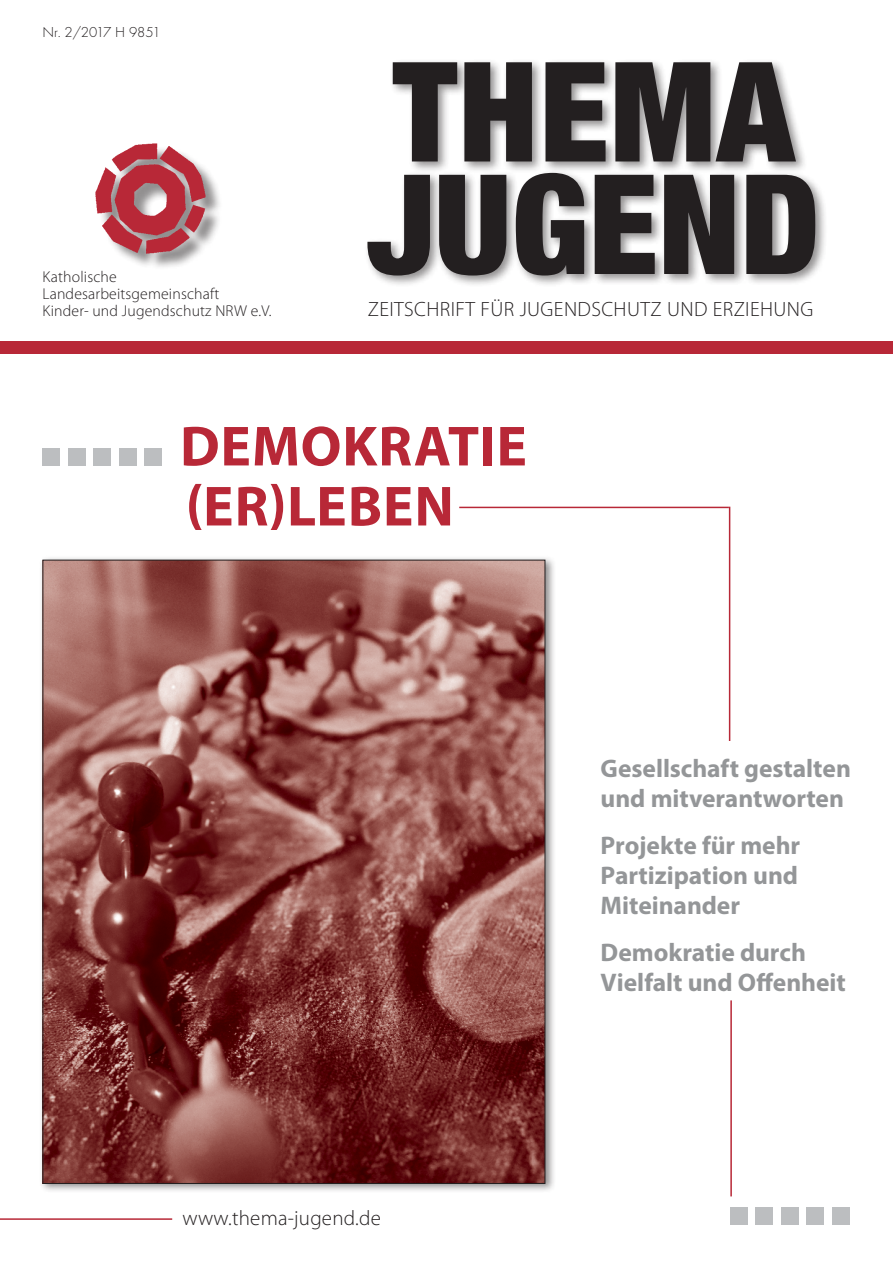
<style>
.page{position:relative;width:893px;height:1263px;background:#fff}
.page>*{position:absolute;margin:0;border:0;box-sizing:border-box;transform-origin:0 0}
.t1{font:900 condensed 138.9px/112.5px "Helvetica Neue";color:#231f20}
.t2{font:700 57px/60px "Myriad Pro";letter-spacing:.015em;color:#b82837}
.t3{font:700 25.5px/30px "Myriad Pro";color:#949698}
.t4{font:300 21px "Myriad Pro";letter-spacing:.01em;color:#231f20}
.t5{font:300 20.7px "Myriad Pro";letter-spacing:.02em;color:#231f20}
.t6{font:300 15.75px/17.2px "Myriad Pro";letter-spacing:.01em;color:#231f20}
.t7{font:300 15px "Futura T";color:#231f20}
</style>
<div class="page">
<div style="left:43px;top:448px;width:17px;height:17px;background:#bcbec0"></div>
<div style="left:68px;top:448px;width:17px;height:17px;background:#bcbec0"></div>
<div style="left:94px;top:448px;width:17px;height:17px;background:#bcbec0"></div>
<div style="left:119px;top:448px;width:17px;height:17px;background:#bcbec0"></div>
<div style="left:145px;top:448px;width:17px;height:17px;background:#bcbec0"></div>
<div style="left:0;top:341px;width:893px;height:13px;background:#b82837"></div>
<div style="left:364px;top:59px;width:464px;height:229px;background:#231f20;opacity:.5"></div>
<div style="left:98px;top:146px;width:125px;height:124px;background:#231f20;opacity:.5"></div>
<img style="left:95px;top:143px;width:111px;height:111px">
<div style="left:730px;top:1208px;width:17px;height:17px;background:#bcbec0"></div>
<div style="left:756px;top:1208px;width:17px;height:17px;background:#bcbec0"></div>
<div style="left:781px;top:1208px;width:17px;height:17px;background:#bcbec0"></div>
<div style="left:807px;top:1208px;width:17px;height:17px;background:#bcbec0"></div>
<div style="left:832px;top:1208px;width:17px;height:17px;background:#bcbec0"></div>
<hr style="left:0;top:1218px;width:172px;height:2px;background:#b82837">
<div style="left:39px;top:555px;width:517px;height:638px;background:#231f20;opacity:.5"></div>
<img style="left:45px;top:562px;width:498px;height:620px">
<hr style="left:730px;top:1000px;width:2px;height:196px;background:#b82837">
<hr style="left:729px;top:507px;width:1px;height:234px;background:#b82837">
<hr style="left:459px;top:507px;width:270px;height:1px;background:#b82837">
<p class="t7" style="left:43px;top:24px;width:120px">Nr. 2/2017 H 9851</p>
<p class="t6" style="left:43px;top:268px;width:231px">Katholische<br>Landesarbeitsgemeinschaft<br>Kinder- und Jugendschutz NRW e.V.</p>
<h1 class="t1" style="left:367px;top:48px;width:454px">THEMA<br>JUGEND</h1>
<p class="t5" style="left:368px;top:297px;width:447px">ZEITSCHRIFT FÜR JUGENDSCHUTZ UND ERZIEHUNG</p>
<h2 class="t2" style="left:180px;top:414px;width:348px">Demokratie (ER)leben</h2>
<p class="t4" style="left:182px;top:1205px;width:200px">www.thema-jugend.de</p>
<p class="t3" style="left:601px;top:752px;width:252px">Gesellschaft gestalten und mitverantworten</p>
<p class="t3" style="left:601px;top:829px;width:201px;text-align:justify">Projekte für mehr Partizipation und Miteinander</p>
<p class="t3" style="left:601px;top:936px;width:247px">Demokratie durch<br>Vielfalt und Offenheit</p>
</div>
